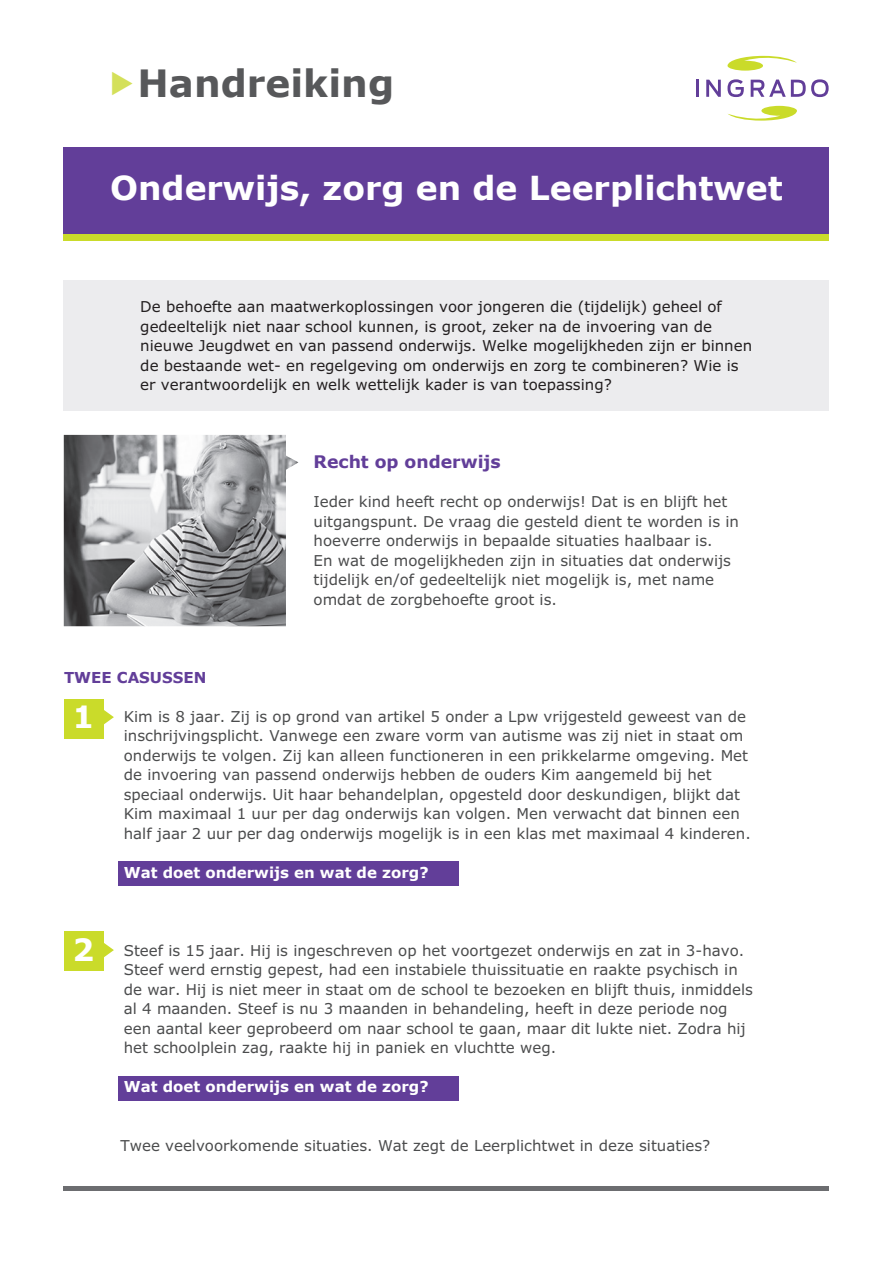
<style>
.page{position:relative;width:893px;height:1263px;background:#fff}
.page>*{position:absolute;margin:0;border:0;box-sizing:border-box;transform-origin:0 0}
.t1{font:700 37.5px "Verdana";color:#57585a}
.t2{font:700 33px "Verdana";color:#fff}
.t3{font:700 30.6px "Verdana";color:#fff}
.t4{font:700 17.25px "Verdana";color:#623e99}
.t5{font:15px/19.5px "Verdana";color:#4b4c4d}
.t6{font:15px/19.5px "Verdana";color:#231f20}
.t7{font:700 15px "Verdana";color:#fff}
.t8{font:700 15px "Verdana";color:#623e99}
</style>
<div class="page">
<div style="left:64px;top:280px;width:765px;height:131px;background:#ececee"></div>
<img style="left:64px;top:435px;width:234px;height:191px">
<div style="left:64px;top:228px;width:765px;height:12px;background:#cadb2a"></div>
<div style="left:64px;top:147px;width:765px;height:87px;background:#623e99"></div>
<div style="left:64px;top:699px;width:40px;height:39px;background:#cadb2a"></div>
<svg style="left:104px;top:710px;width:10px;height:15px"></svg>
<div style="left:64px;top:931px;width:40px;height:40px;background:#cadb2a"></div>
<svg style="left:104px;top:943px;width:10px;height:14px"></svg>
<div style="left:118px;top:861px;width:340px;height:25px;background:#623e99"></div>
<div style="left:118px;top:1075px;width:340px;height:25px;background:#623e99"></div>
<svg style="left:727px;top:56px;width:70px;height:15px"></svg>
<svg style="left:728px;top:106px;width:69px;height:15px"></svg>
<hr style="left:696px;top:80px;width:3px;height:17px;background:#623e99">
<svg style="left:706px;top:80px;width:15px;height:17px"></svg>
<svg style="left:727px;top:79px;width:17px;height:18px"></svg>
<svg style="left:751px;top:79px;width:78px;height:18px"></svg>
<hr style="left:64px;top:1187px;width:765px;height:4px;background:#6c6d70">
<h1 class="t1" style="left:138px;top:59px;width:258px">Handreiking</h1>
<h2 class="t2" style="left:110px;top:167px;width:674px">Onderwijs, zorg en de Leerplichtwet</h2>
<p class="t6" style="left:140px;top:296px;width:613px">De behoefte aan maatwerkoplossingen voor jongeren die (tijdelijk) geheel of gedeeltelijk niet naar school kunnen, is groot, zeker na de invoering van de nieuwe Jeugdwet en van passend onderwijs. Welke mogelijkheden zijn er binnen de bestaande wet- en regelgeving om onderwijs en zorg te combineren? Wie is er verantwoordelijk en welk wettelijk kader is van toepassing?</p>
<p class="t4" style="left:314px;top:451px;width:189px">Recht op onderwijs</p>
<p class="t5" style="left:314px;top:491px;width:427px">Ieder kind heeft recht op onderwijs! Dat is en blijft het uitgangspunt. De vraag die gesteld dient te worden is in hoeverre onderwijs in bepaalde situaties haalbaar is.<br>En wat de mogelijkheden zijn in situaties dat onderwijs tijdelijk en/of gedeeltelijk niet mogelijk is, met name omdat de zorgbehoefte groot is.</p>
<p class="t8" style="left:64px;top:667px;width:144px">TWEE CASUSSEN</p>
<h3 class="t3" style="left:73px;top:697px;width:23px">1</h3>
<p class="t5" style="left:124px;top:706px;width:629px">Kim is 8 jaar. Zij is op grond van artikel 5 onder a Lpw vrijgesteld geweest van de inschrijvingsplicht. Vanwege een zware vorm van autisme was zij niet in staat om onderwijs te volgen. Zij kan alleen functioneren in een prikkelarme omgeving. Met de invoering van passend onderwijs hebben de ouders Kim aangemeld bij het speciaal onderwijs. Uit haar behandelplan, opgesteld door deskundigen, blijkt dat Kim maximaal 1 uur per dag onderwijs kan volgen. Men verwacht dat binnen een half jaar 2 uur per dag onderwijs mogelijk is in een klas met maximaal 4 kinderen.</p>
<p class="t7" style="left:124px;top:862px;width:306px">Wat doet onderwijs en wat de zorg?</p>
<h3 class="t3" style="left:73px;top:930px;width:23px">2</h3>
<p class="t5" style="left:124px;top:940px;width:631px">Steef is 15 jaar. Hij is ingeschreven op het voortgezet onderwijs en zat in 3-havo.<br>Steef werd ernstig gepest, had een instabiele thuissituatie en raakte psychisch in de war. Hij is niet meer in staat om de school te bezoeken en blijft thuis, inmiddels al 4 maanden. Steef is nu 3 maanden in behandeling, heeft in deze periode nog een aantal keer geprobeerd om naar school te gaan, maar dit lukte niet. Zodra hij het schoolplein zag, raakte hij in paniek en vluchtte weg.</p>
<p class="t7" style="left:124px;top:1077px;width:306px">Wat doet onderwijs en wat de zorg?</p>
<p class="t5" style="left:121px;top:1135px;width:591px">Twee veelvoorkomende situaties. Wat zegt de Leerplichtwet in deze situaties?</p>
</div>
